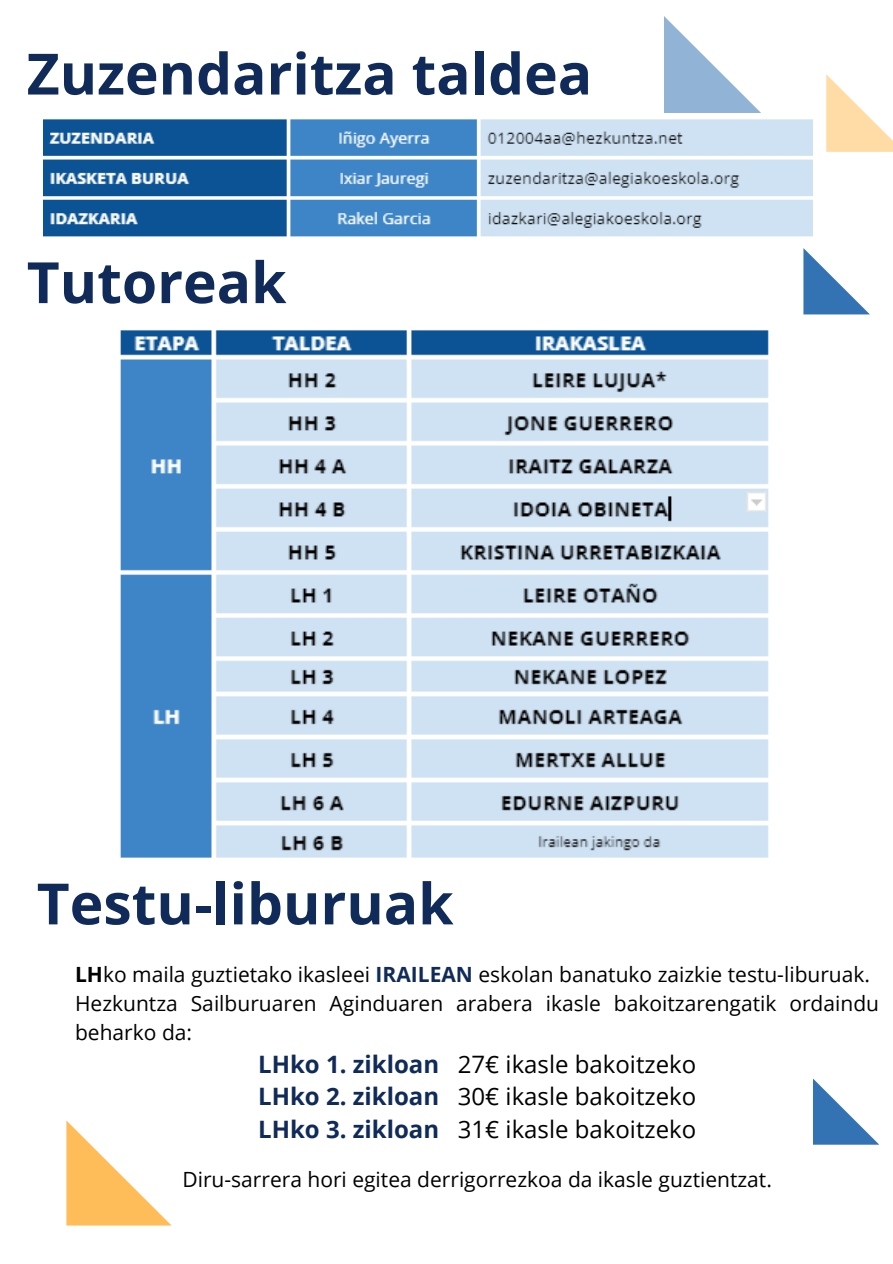
<style>
.page{position:relative;width:893px;height:1264px;background:#fff}
.page>*{position:absolute;margin:0;border:0;box-sizing:border-box;transform-origin:0 0}
.t1{font:700 57px "Open Sans";color:#102b59}
.t2{font:24px "Open Sans";color:#000}
.t3{font:21px/29.2px "Open Sans";color:#000}
.s1{font-weight:700}
.s2{font-weight:700;color:#102b59}
</style>
<div class="page">
<svg style="left:66px;top:1120px;width:105px;height:105px"></svg>
<svg style="left:803px;top:248px;width:66px;height:66px"></svg>
<svg style="left:664px;top:16px;width:97px;height:97px"></svg>
<svg style="left:813px;top:1078px;width:66px;height:66px"></svg>
<svg style="left:826px;top:74px;width:66px;height:78px"></svg>
<img style="left:44px;top:119px;width:768px;height:118px">
<img style="left:120px;top:330px;width:649px;height:528px">
<p class="t1" style="left:27px;top:34px;width:567px">Zuzendaritza taldea</p>
<p class="t1" style="left:27px;top:242px;width:261px">Tutoreak</p>
<p class="t1" style="left:37px;top:863px;width:418px">Testu-liburuak</p>
<p class="t3" style="left:75px;top:958px;width:796px"><span class="s1">LH</span>ko maila guztietako ikasleei <span class="s2">IRAILEAN</span> eskolan banatuko zaizkie testu-liburuak.</p>
<p class="t3" style="left:75px;top:988px;width:805px">Hezkuntza Sailburuaren Aginduaren arabera ikasle bakoitzarengatik ordaindu beharko da:</p>
<p class="t2" style="left:258px;top:1047px;width:439px"><span class="s2">LHko 1. zikloan</span> 27€ ikasle bakoitzeko</p>
<p class="t2" style="left:258px;top:1079px;width:439px"><span class="s2">LHko 2. zikloan</span> 30€ ikasle bakoitzeko</p>
<p class="t2" style="left:258px;top:1112px;width:439px"><span class="s2">LHko 3. zikloan</span> 31€ ikasle bakoitzeko</p>
<p class="t3" style="left:182px;top:1164px;width:591px">Diru-sarrera hori egitea derrigorrezkoa da ikasle guztientzat.</p>
</div>
